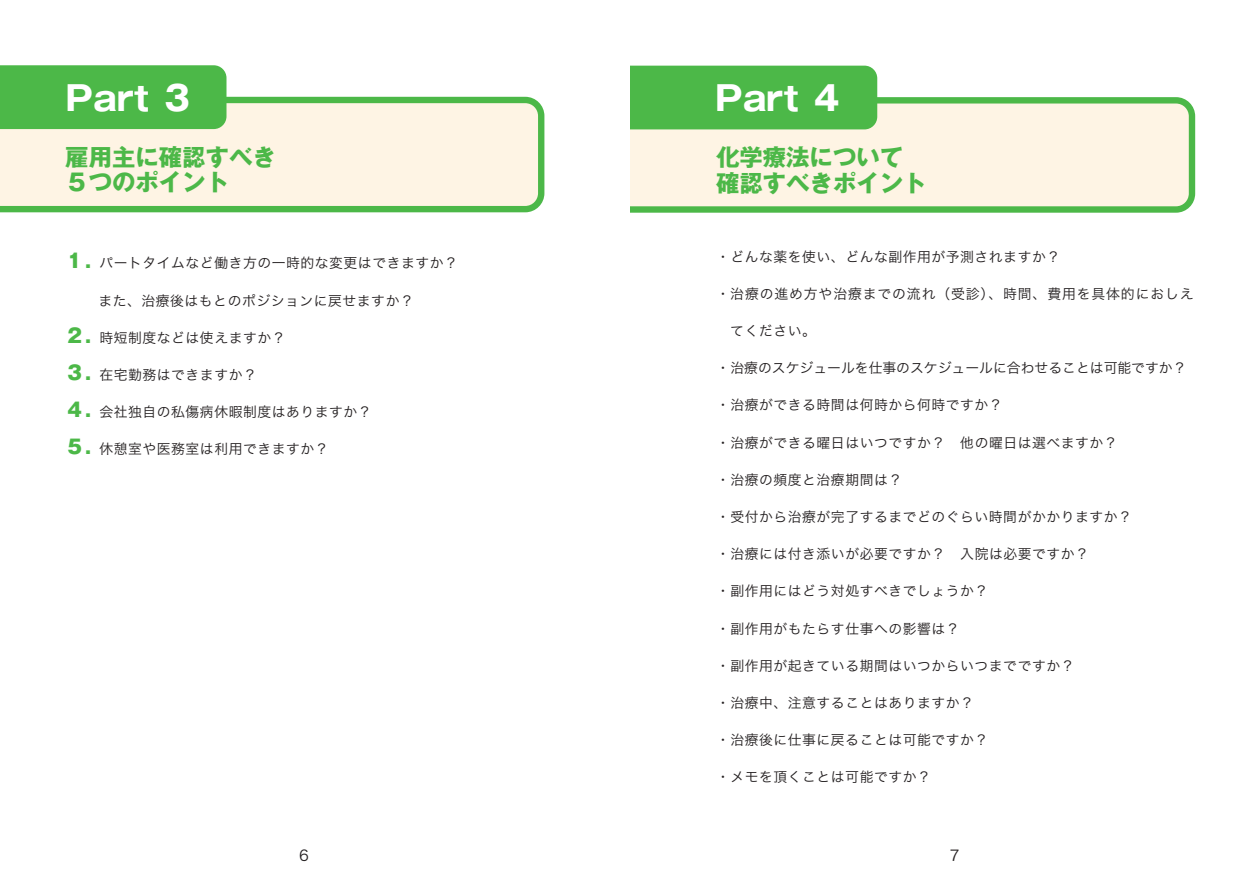
<style>
.page{position:relative;width:1259px;height:893px;background:#fff}
.page>*{position:absolute;margin:0;border:0;box-sizing:border-box;transform-origin:0 0}
.t1{font:700 34.05px "Gothic MB101 Pro";color:#fff}
.t2{font:700 23.4px/25.5px "Gothic MB101 Pro";color:#4cb848}
.t3{font:14.85px "Hira Kaku Pro W3";color:#231f20}
.t4{font:13.8px "Hira Kaku Pro W3";letter-spacing:.04em;color:#231f20}
.t5{font:13.8px "Hira Kaku Pro W3";color:#231f20}
.t6{font:13.8px "Hira Kaku Pro W3";letter-spacing:.065em;color:#231f20}
.s1{font-family:"Gothic MB101 Pro";font-weight:800;font-size:19.2px;color:#4cb848}
</style>
<div class="page">
<svg style="left:0;top:97px;width:544px;height:115px;background:#ebedd3"></svg>
<div style="left:0;top:65px;width:226px;height:64px;background:#4cb848"></div>
<svg style="left:630px;top:97px;width:565px;height:116px;background:#eaedd3"></svg>
<div style="left:605px;top:66px;width:272px;height:63px;background:#4cb848;border-radius:13px"></div>
<div style="left:590px;top:59px;width:39px;height:163px;background:#fff"></div>
<h1 class="t1" style="left:66px;top:69px;width:130px">Part ３</h1>
<h2 class="t2" style="left:65px;top:141px;width:212px">雇用主に確認すべき<br>５つのポイント</h2>
<p class="t4" style="left:65px;top:251px;width:394px"><span class="s1">１.</span> パートタイムなど働き方の一時的な変更はできますか？</p>
<p class="t4" style="left:98px;top:288px;width:317px">また、治療後はもとのポジションに戻せますか？</p>
<p class="t4" style="left:65px;top:325px;width:222px"><span class="s1">２.</span> 時短制度などは使えますか？</p>
<p class="t4" style="left:65px;top:363px;width:193px"><span class="s1">３.</span> 在宅勤務はできますか？</p>
<p class="t4" style="left:65px;top:400px;width:308px"><span class="s1">４.</span> 会社独自の私傷病休暇制度はありますか？</p>
<p class="t4" style="left:65px;top:437px;width:265px"><span class="s1">５.</span> 休憩室や医務室は利用できますか？</p>
<h1 class="t1" style="left:715px;top:70px;width:130px">Part ４</h1>
<h2 class="t2" style="left:716px;top:142px;width:212px">化学療法について確認すべきポイント</h2>
<p class="t4" style="left:716px;top:244px;width:346px">・どんな薬を使い、どんな副作用が予測されますか？</p>
<p class="t6" style="left:716px;top:281px;width:479px">・治療の進め方や治療までの流れ（受診）、時間、費用を具体的におしえ</p>
<p class="t4" style="left:730px;top:318px;width:87px">てください。</p>
<p class="t5" style="left:716px;top:356px;width:472px">・治療のスケジュールを仕事のスケジュールに合わせることは可能ですか？</p>
<p class="t4" style="left:716px;top:393px;width:288px">・治療ができる時間は何時から何時ですか？</p>
<p class="t4" style="left:716px;top:430px;width:403px">・治療ができる曜日はいつですか？ 他の曜日は選べますか？</p>
<p class="t4" style="left:716px;top:467px;width:188px">・治療の頻度と治療期間は？</p>
<p class="t4" style="left:716px;top:504px;width:417px">・受付から治療が完了するまでどのぐらい時間がかかりますか？</p>
<p class="t4" style="left:716px;top:542px;width:374px">・治療には付き添いが必要ですか？ 入院は必要ですか？</p>
<p class="t4" style="left:716px;top:579px;width:274px">・副作用にはどう対処すべきでしょうか？</p>
<p class="t4" style="left:716px;top:616px;width:245px">・副作用がもたらす仕事への影響は？</p>
<p class="t4" style="left:716px;top:653px;width:360px">・副作用が起きている期間はいつからいつまでですか？</p>
<p class="t4" style="left:716px;top:690px;width:259px">・治療中、注意することはありますか？</p>
<p class="t4" style="left:716px;top:728px;width:274px">・治療後に仕事に戻ることは可能ですか？</p>
<p class="t4" style="left:716px;top:765px;width:216px">・メモを頂くことは可能ですか？</p>
<p class="t3" style="left:299px;top:843px;width:11px">6</p>
<p class="t3" style="left:950px;top:843px;width:11px">7</p>
</div>
